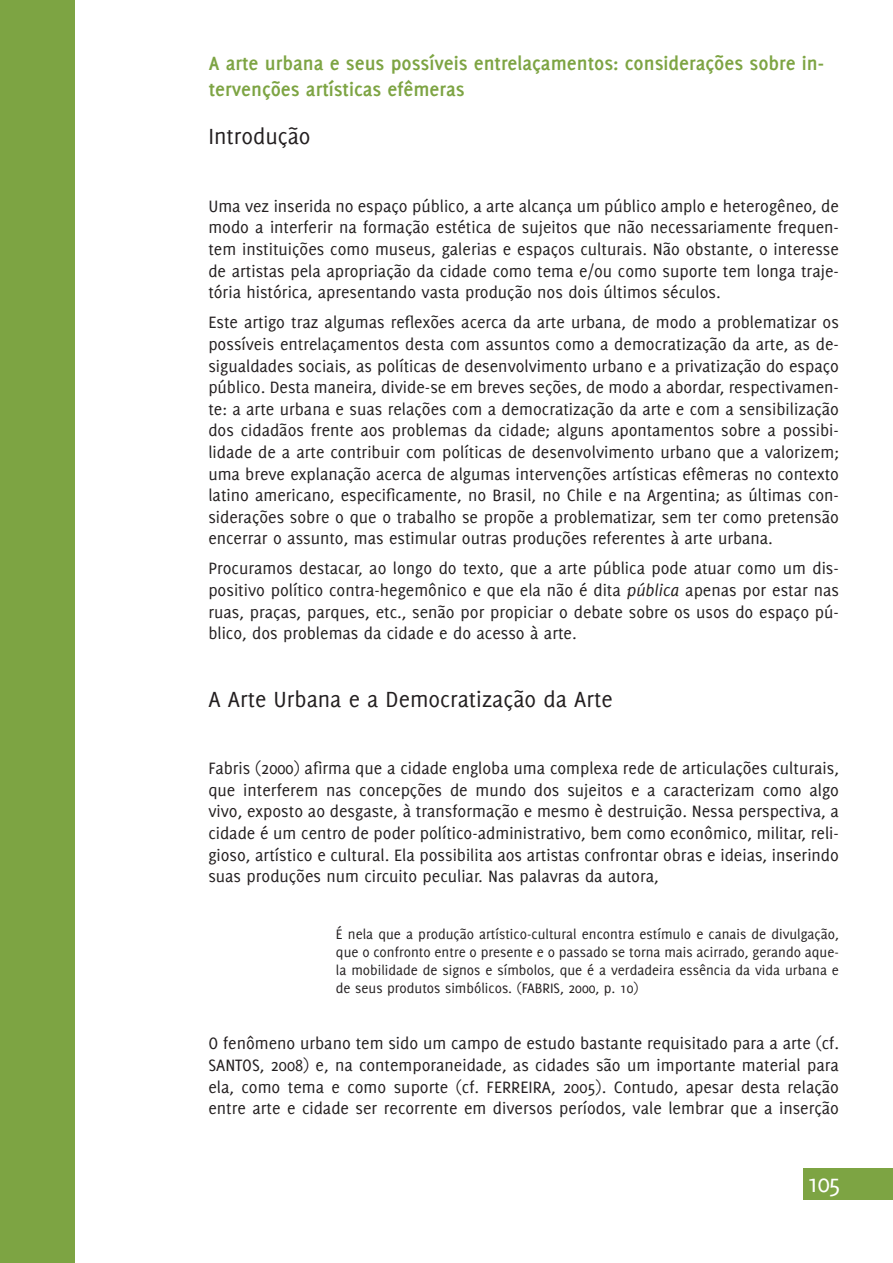
<style>
.page{position:relative;width:893px;height:1263px;background:#fff}
.page>*{position:absolute;margin:0;border:0;box-sizing:border-box;transform-origin:0 0}
.t1{font:27px "Delicious";color:#fff}
.basic{font:24px "Delicious";color:#231f20}
.t2{font:700 21px/25.2px "Delicious";color:#7da443}
.basic-2{font:18px/21.6px "Delicious";color:#231f20;text-align:justify}
.canto{font:15px/18px "Delicious";color:#231f20;text-align:justify}
.s1{font-style:italic}
</style>
<div class="page">
<div style="left:804px;top:1169px;width:89px;height:31px;background:#7da443"></div>
<div style="left:0;top:0;width:74px;height:1263px;background:#7da443"></div>
<p class="t2" style="left:209px;top:51px;width:617px">A arte urbana e seus possíveis entrelaçamentos: considerações sobre in&shy;tervenções artísticas efêmeras</p>
<p class="basic" style="left:208px;top:123px;width:104px">Introdução</p>
<p class="basic-2" style="left:208px;top:195px;width:632px">Uma vez inserida no espaço público, a arte alcança um público amplo e heterogêneo, de modo a interferir na formação estética de sujeitos que não necessariamente frequen&shy;tem instituições como museus, galerias e espaços culturais. Não obstante, o interesse de artistas pela apropriação da cidade como tema e/ou como suporte tem longa traje&shy;tória histórica, apresentando vasta produção nos dois últimos séculos.</p>
<p class="basic-2" style="left:208px;top:311px;width:632px">Este artigo traz algumas reflexões acerca da arte urbana, de modo a problematizar os possíveis entrelaçamentos desta com assuntos como a democratização da arte, as de&shy;sigualdades sociais, as políticas de desenvolvimento urbano e a privatização do espaço público. Desta maneira, divide-se em breves seções, de modo a abordar, respectivamen&shy;te: a arte urbana e suas relações com a democratização da arte e com a sensibilização dos cidadãos frente aos problemas da cidade; alguns apontamentos sobre a possibi&shy;lidade de a arte contribuir com políticas de desenvolvimento urbano que a valorizem; uma breve explanação acerca de algumas intervenções artísticas efêmeras no contexto latino americano, especificamente, no Brasil, no Chile e na Argentina; as últimas con&shy;siderações sobre o que o trabalho se propõe a problematizar, sem ter como pretensão encerrar o assunto, mas estimular outras produções referentes à arte urbana.</p>
<p class="basic-2" style="left:208px;top:557px;width:632px">Procuramos destacar, ao longo do texto, que a arte pública pode atuar como um dis&shy;positivo político contra-hegemônico e que ela não é dita <span class="s1">pública</span> apenas por estar nas ruas, praças, parques, etc., senão por propiciar o debate sobre os usos do espaço pú&shy;blico, dos problemas da cidade e do acesso à arte.</p>
<p class="basic" style="left:208px;top:685px;width:406px">A Arte Urbana e a Democratização da Arte</p>
<p class="basic-2" style="left:208px;top:757px;width:632px">Fabris (2000) afirma que a cidade engloba uma complexa rede de articulações culturais, que interferem nas concepções de mundo dos sujeitos e a caracterizam como algo vivo, exposto ao desgaste, à transformação e mesmo è destruição. Nessa perspectiva, a cidade é um centro de poder político-administrativo, bem como econômico, militar, reli&shy;gioso, artístico e cultural. Ela possibilita aos artistas confrontar obras e ideias, inserindo suas produções num circuito peculiar. Nas palavras da autora,</p>
<p class="canto" style="left:336px;top:925px;width:505px">É nela que a produção artístico-cultural encontra estímulo e canais de divulgação, que o confronto entre o presente e o passado se torna mais acirrado, gerando aque&shy;la mobilidade de signos e símbolos, que é a verdadeira essência da vida urbana e de seus produtos simbólicos. (FABRIS, 2000, p. 10)</p>
<p class="basic-2" style="left:208px;top:1032px;width:632px">O fenômeno urbano tem sido um campo de estudo bastante requisitado para a arte (cf.<br>SANTOS, 2008) e, na contemporaneidade, as cidades são um importante material para ela, como tema e como suporte (cf. FERREIRA, 2005). Contudo, apesar desta relação entre arte e cidade ser recorrente em diversos períodos, vale lembrar que a inserção</p>
<p class="t1" style="left:807px;top:1168px;width:35px">105</p>
</div>
